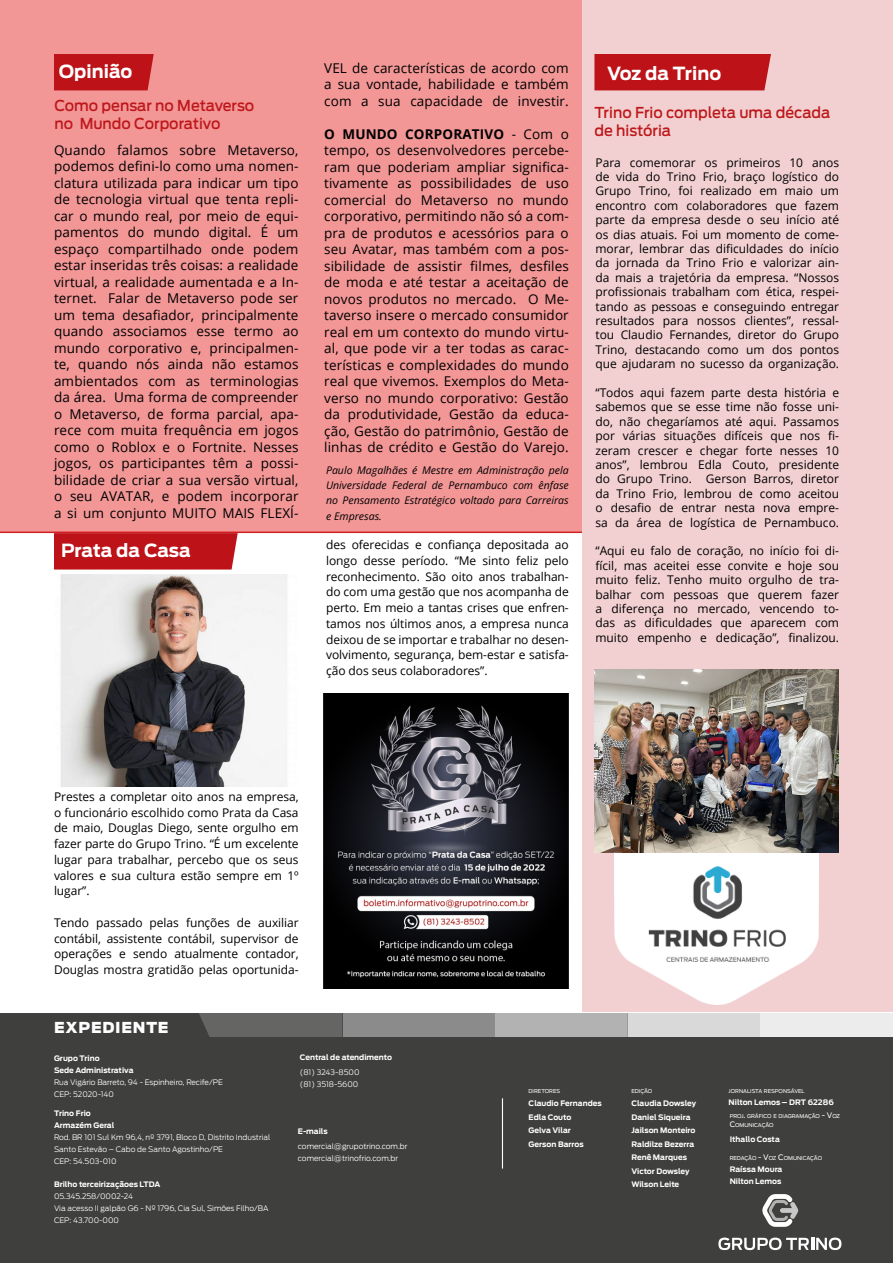
<style>
.page{position:relative;width:893px;height:1263px;background:#fff}
.page>*{position:absolute;margin:0;border:0;box-sizing:border-box;transform-origin:0 0}
.t1{font:700 18px "Ford Antenna";color:#fff}
.t2{font:500 15px/18px "Ford Antenna";color:#be181b}
.t3{font:900 15px "Ford Antenna";letter-spacing:.05em;color:#fff}
.t4{font:13.5px/16.5px "Open Sans";letter-spacing:.01em;color:#000;text-align:justify}
.t5{font:12px/14.4px "Open Sans";letter-spacing:-.005em;color:#000;text-align:justify}
.t6{font:italic 10.5px/15.1px "Open Sans";color:#000;text-align:justify}
.t7{font:300 7.5px/12px "Ford Antenna";color:#fff}
.t8{font:700 7.5px/13.5px "Ford Antenna";color:#fff}
.t9{font:5.25px/9px "Ford Antenna";color:#fff}
.t10{font:5.25px "Ford Antenna";letter-spacing:-.025em;color:#fff}
.s1{font-weight:700}
.s2{font-size:7.5px}
</style>
<div class="page">
<div style="left:0;top:0;width:582px;height:533px;background:#f29696"></div>
<div style="left:54px;top:533px;width:184px;height:36px;background:#bd1218"></div>
<div style="left:54px;top:54px;width:100px;height:36px;background:#bd1218"></div>
<div style="left:0;top:1038px;width:893px;height:225px;background:#3f3f3e"></div>
<div style="left:0;top:1013px;width:198px;height:25px;background:#3f3f3e"></div>
<div style="left:198px;top:1013px;width:144px;height:25px;background:#656564"></div>
<div style="left:342px;top:1013px;width:153px;height:25px;background:#8b8b8b"></div>
<div style="left:495px;top:1013px;width:133px;height:25px;background:#b2b2b2"></div>
<div style="left:628px;top:1013px;width:132px;height:25px;background:#d9d9d9"></div>
<div style="left:760px;top:1013px;width:133px;height:25px;background:#ececec"></div>
<svg style="left:718px;top:1237px;width:123px;height:13px"></svg>
<svg style="left:762px;top:1194px;width:36px;height:33px"></svg>
<hr style="left:502px;top:1098px;width:1px;height:70px;background:#fff">
<div style="left:582px;top:0;width:311px;height:1012px;background:#f2d0d1"></div>
<div style="left:594px;top:54px;width:177px;height:36px;background:#bd1218"></div>
<img style="left:614px;top:853px;width:205px;height:152px">
<img style="left:594px;top:669px;width:245px;height:184px">
<img style="left:323px;top:693px;width:246px;height:295px">
<img style="left:61px;top:574px;width:226px;height:213px">
<h1 class="t1" style="left:59px;top:55px;width:75px">Opinião</h1>
<p class="t2" style="left:54px;top:95px;width:201px">Como pensar no Metaverso no Mundo Corporativo</p>
<p class="t4" style="left:54px;top:141px;width:246px">Quando falamos sobre Metaverso, podemos defini-lo como uma nomen&shy;clatura utilizada para indicar um tipo de tecnologia virtual que tenta repli&shy;car o mundo real, por meio de equi&shy;pamentos do mundo digital. É um espaço compartilhado onde podem estar inseridas três coisas: a realidade virtual, a realidade aumentada e a In&shy;ternet. Falar de Metaverso pode ser um tema desafiador, principalmente quando associamos esse termo ao mundo corporativo e, principalmen&shy;te, quando nós ainda não estamos ambientados com as terminologias da área. Uma forma de compreender o Metaverso, de forma parcial, apa&shy;rece com muita frequência em jogos como o Roblox e o Fortnite. Nesses jogos, os participantes têm a possi&shy;bilidade de criar a sua versão virtual, o seu AVATAR, e podem incorporar a si um conjunto MUITO MAIS FLEXÍ-</p>
<h1 class="t1" style="left:61px;top:534px;width:131px">Prata da Casa</h1>
<p class="t4" style="left:324px;top:59px;width:246px">VEL de características de acordo com a sua vontade, habilidade e também com a sua capacidade de investir.</p>
<p class="t4" style="left:324px;top:125px;width:246px"><span class="s1">O MUNDO CORPORATIVO</span> - Com o tempo, os desenvolvedores percebe&shy;ram que poderiam ampliar significa&shy;tivamente as possibilidades de uso comercial do Metaverso no mundo corporativo, permitindo não só a com&shy;pra de produtos e acessórios para o seu Avatar, mas também com a pos&shy;sibilidade de assistir filmes, desfiles de moda e até testar a aceitação de novos produtos no mercado. O Me&shy;taverso insere o mercado consumidor real em um contexto do mundo virtu&shy;al, que pode vir a ter todas as carac&shy;terísticas e complexidades do mundo real que vivemos. Exemplos do Meta&shy;verso no mundo corporativo: Gestão da produtividade, Gestão da educa&shy;ção, Gestão do patrimônio, Gestão de linhas de crédito e Gestão do Varejo.</p>
<p class="t6" style="left:326px;top:462px;width:244px">Paulo Magalhães é Mestre em Administração pela Universidade Federal de Pernambuco com ênfase no Pensamento Estratégico voltado para Carreiras e Empresas.</p>
<p class="t5" style="left:326px;top:537px;width:244px;line-height:15.8px">des oferecidas e confiança depositada ao longo desse período. “Me sinto feliz pelo reconhecimento. São oito anos trabalhan&shy;do com uma gestão que nos acompanha de perto. Em meio a tantas crises que enfren&shy;tamos nos últimos anos, a empresa nunca deixou de se importar e trabalhar no desen&shy;volvimento, segurança, bem-estar e satisfa&shy;ção dos seus colaboradores”.</p>
<h1 class="t1" style="left:607px;top:57px;width:116px">Voz da Trino</h1>
<p class="t2" style="left:594px;top:102px;width:237px">Trino Frio completa uma década de história</p>
<p class="t5" style="left:595px;top:155px;width:245px">Para comemorar os primeiros 10 anos de vida do Trino Frio, braço logístico do Grupo Trino, foi realizado em maio um encontro com colaboradores que fazem parte da empresa desde o seu início até os dias atuais. Foi um momento de come&shy;morar, lembrar das dificuldades do início da jornada da Trino Frio e valorizar ain&shy;da mais a trajetória da empresa. “Nossos profissionais trabalham com ética, respei&shy;tando as pessoas e conseguindo entregar resultados para nossos clientes”, ressal&shy;tou Claudio Fernandes, diretor do Grupo Trino, destacando como um dos pontos que ajudaram no sucesso da organização.</p>
<p class="t5" style="left:595px;top:385px;width:245px">“Todos aqui fazem parte desta história e sabemos que se esse time não fosse uni&shy;do, não chegaríamos até aqui. Passamos por várias situações difíceis que nos fi&shy;zeram crescer e chegar forte nesses 10 anos”, lembrou Edla Couto, presidente do Grupo Trino. Gerson Barros, diretor da Trino Frio, lembrou de como aceitou o desafio de entrar nesta nova empre&shy;sa da área de logística de Pernambuco.</p>
<p class="t5" style="left:595px;top:543px;width:245px">“Aqui eu falo de coração, no início foi di&shy;fícil, mas aceitei esse convite e hoje sou muito feliz. Tenho muito orgulho de tra&shy;balhar com pessoas que querem fazer a diferença no mercado, vencendo to&shy;das as dificuldades que aparecem com muito empenho e dedicação”, finalizou.</p>
<p class="t5" style="left:54px;top:788px;width:246px;line-height:15.8px">Prestes a completar oito anos na empresa, o funcionário escolhido como Prata da Casa de maio, Douglas Diego, sente orgulho em fazer parte do Grupo Trino. “É um excelente lugar para trabalhar, percebo que os seus valores e sua cultura estão sempre em 1º lugar”.</p>
<p class="t5" style="left:54px;top:914px;width:246px;line-height:15.8px">Tendo passado pelas funções de auxiliar contábil, assistente contábil, supervisor de operações e sendo atualmente contador, Douglas mostra gratidão pelas oportunida-</p>
<p class="t3" style="left:54px;top:1013px;width:116px">EXPEDIENTE</p>
<p class="t8" style="left:54px;top:1063px;width:81px">Sede Administrativa</p>
<p class="t7" style="left:54px;top:1076px;width:170px">Rua Vigário Barreto, 94 - Espinheiro, Recife/PE<br>CEP: 52020-140</p>
<p class="t8" style="left:54px;top:1050px;width:47px">Grupo Trino</p>
<p class="t8" style="left:54px;top:1106px;width:38px">Trino Frio</p>
<p class="t8" style="left:54px;top:1117px;width:62px">Armazém Geral</p>
<p class="t7" style="left:54px;top:1130px;width:218px">Rod. BR 101 Sul Km 96,4, nº 3791, Bloco D, Distrito Industrial<br>Santo Estevão – Cabo de Santo Agostinho/PE<br>CEP: 54.503-010</p>
<p class="t7" style="left:54px;top:1189px;width:216px">05.345.258/0002-24<br>Via acesso II galpão G6 - Nº 1796, Cia Sul, Simões Filho/BA<br>CEP: 43.700-000</p>
<p class="t8" style="left:54px;top:1177px;width:108px">Brilho terceirizaçãoes LTDA</p>
<p class="t8" style="left:300px;top:1050px;width:94px">Central de atendimento</p>
<p class="t7" style="left:300px;top:1065px;width:61px">(81) 3243-8500 (81) 3518-5600</p>
<p class="t8" style="left:298px;top:1124px;width:31px">E-mails</p>
<p class="t7" style="left:298px;top:1140px;width:111px">comercial@grupotrino.com.br comercial@trinofrio.com.br</p>
<p class="t9" style="left:529px;top:1086px;width:33px">DIRETORES</p>
<p class="t8" style="left:529px;top:1096px;width:75px">Claudio Fernandes<br>Edla Couto<br>Gelva Vilar<br>Gerson Barros</p>
<p class="t9" style="left:631px;top:1086px;width:22px">EDIÇÃO</p>
<p class="t8" style="left:631px;top:1096px;width:66px">Claudia Dowsley<br>Daniel Siqueira<br>Jailson Monteiro<br>Raldilze Bezerra<br>Renê Marques<br>Victor Dowsley<br>Wilson Leite</p>
<p class="t9" style="left:729px;top:1086px;width:78px">JORNALISTA RESPONSÁVEL</p>
<p class="t8" style="left:729px;top:1095px;width:107px">Nilton Lemos – DRT 62286</p>
<p class="t9" style="left:730px;top:1111px;width:112px">PROJ<span class="s2">.</span> GRÁFICO E DIAGRAMAÇÃO <span class="s2">- V</span>OZ<br><span class="s2">C</span>OMUNICAÇÃO</p>
<p class="t8" style="left:730px;top:1132px;width:52px">Ithallo Costa</p>
<p class="t10" style="left:730px;top:1153px;width:94px">REDAÇÃO <span class="s2">- V</span>OZ <span class="s2">C</span>OMUNICAÇÃO</p>
<p class="t8" style="left:730px;top:1162px;width:54px;line-height:12px">Raíssa Moura<br>Nilton Lemos</p>
</div>
